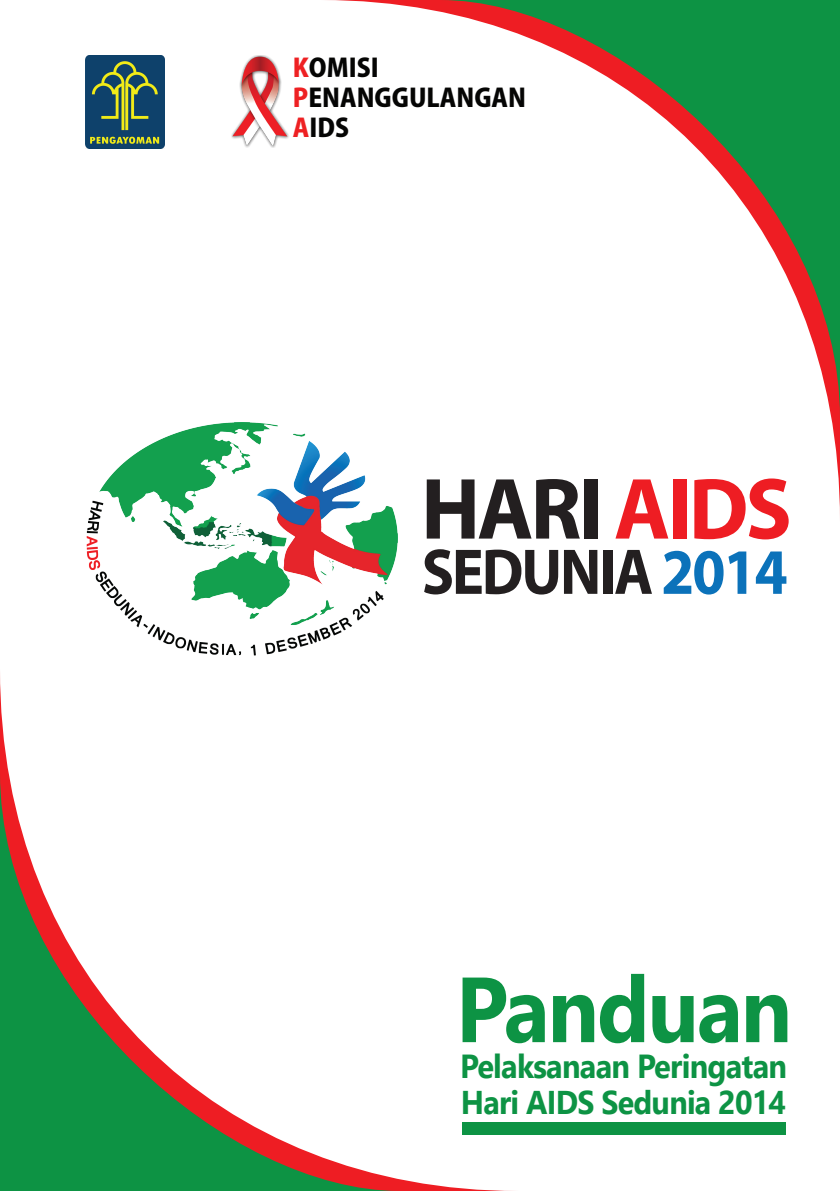
<style>
.page{position:relative;width:840px;height:1191px;background:#fff}
.page>*{position:absolute;margin:0;border:0;box-sizing:border-box;transform-origin:0 0}
.t1{font:700 92.2px "Segoe UI";letter-spacing:-.025em;color:#0d9344;scale:.92 1}
.t2{font:700 87.6px "Myriad Pro";letter-spacing:-.035em;color:#231f20}
.t3{font:700 65.2px "Myriad Pro";letter-spacing:-.035em;color:#231f20;scale:.92 1}
.t4{font:700 33.4px "Segoe UI";letter-spacing:-.025em;color:#0d9344;scale:.92 1}
.t5{font:700 32.8px "Segoe UI";letter-spacing:-.025em;color:#0d9344;scale:.93 1}
.t6{font:800 25px/30.2px "Koz Go Pro";color:#050504}
.s1{color:#ee2123}
.s2{color:#ee1d23}
.s3{color:#0b72ba}
</style>
<div class="page">
<img style="left:87px;top:422px;width:310px;height:233px">
<div style="left:462px;top:1122px;width:323px;height:13px;background:#0d9344"></div>
<svg style="left:440px;top:0;width:399px;height:418px"></svg>
<svg style="left:0;top:772px;width:399px;height:419px"></svg>
<img style="left:231px;top:56px;width:58px;height:91px">
<img style="left:86px;top:55px;width:78px;height:94px">
<p class="t6" style="left:293px;top:54px;width:234px"><span class="s1">K</span>OMISI<br><span class="s1">P</span>ENANGGULANGAN<br><span class="s1">A</span>IDS</p>
<h2 class="t2" style="left:421px;top:452px;width:372px">HARI <span class="s2">AIDS</span></h2>
<h3 class="t3" style="left:421px;top:529px;width:399px">SEDUNIA <span class="s3">2014</span></h3>
<h1 class="t1" style="left:455px;top:939px;width:367px">Panduan</h1>
<h3 class="t4" style="left:460px;top:1041px;width:357px">Pelaksanaan Peringatan</h3>
<h3 class="t5" style="left:460px;top:1077px;width:351px">Hari AIDS Sedunia 2014</h3>
</div>
